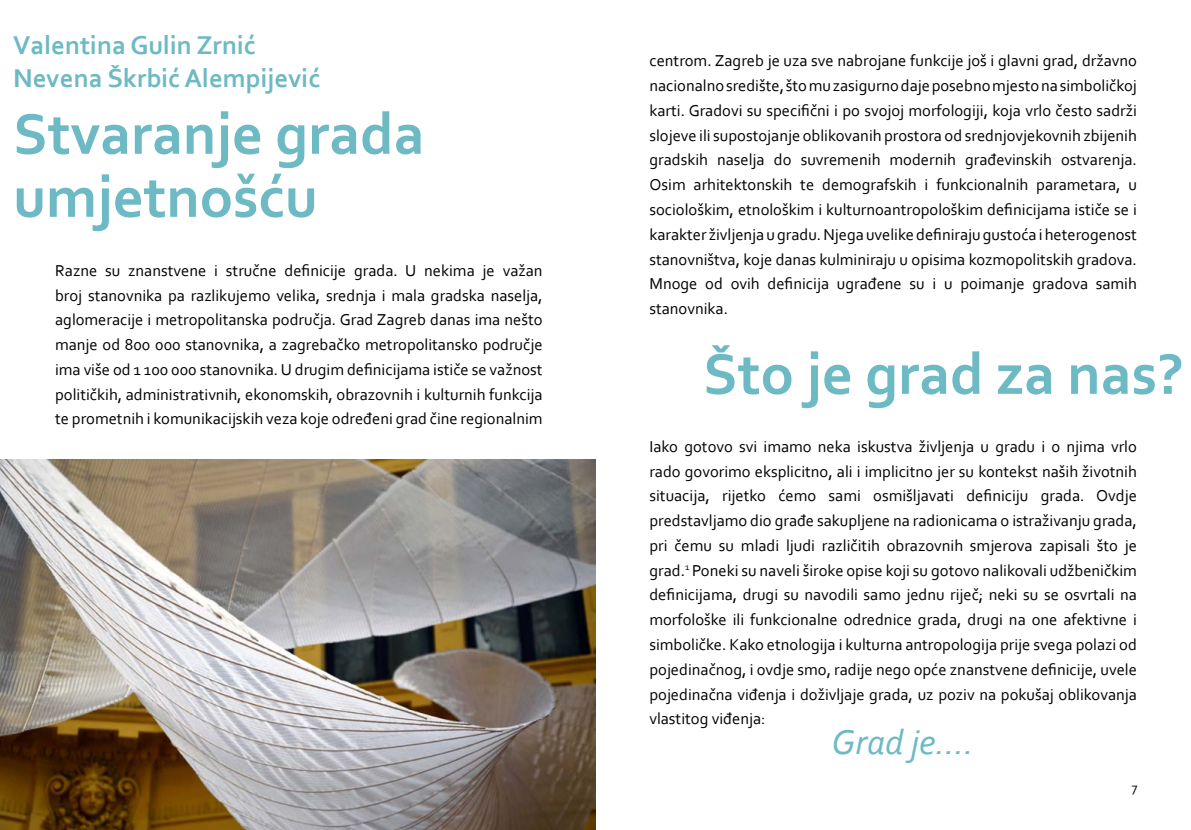
<style>
.page{position:relative;width:1191px;height:830px;background:#fff}
.page>*{position:absolute;margin:0;border:0;box-sizing:border-box;transform-origin:0 0}
.t1{font:700 60px/63px "Corbel";color:#6dbac4}
.t2{font:italic 36px "Corbel";color:#6dbac4}
.t3{font:700 27px/33px "Corbel";color:#6dbac4}
.t4{font:16.5px/24.8px "Corbel";color:#000;text-align:justify}
.t5{font:13.5px "Corbel";color:#000}
</style>
<div class="page">
<img style="left:0;top:459px;width:595px;height:370px">
<h3 class="t3" style="left:13px;top:28px;width:308px">Valentina Gulin Zrnić<br>Nevena Škrbić Alempijević</h3>
<h1 class="t1" style="left:13px;top:101px;width:413px">Stvaranje grada umjetnošću</h1>
<p class="t4" style="left:55px;top:257px;width:489px">Razne su znanstvene i stručne definicije grada. U nekima je važan broj stanovnika pa razlikujemo velika, srednja i mala gradska naselja, aglomeracije i metropolitanska područja. Grad Zagreb danas ima nešto manje od 800 000 stanovnika, a zagrebačko metropolitansko područje ima više od 1 100 000 stanovnika. U drugim definicijama ističe se važnost političkih, administrativnih, ekonomskih, obrazovnih i kulturnih funkcija te prometnih i komunikacijskih veza koje određeni grad čine regionalnim</p>
<p class="t4" style="left:649px;top:48px;width:490px">centrom. Zagreb je uza sve nabrojane funkcije još i glavni grad, državno nacionalno središte, što mu zasigurno daje posebno mjesto na simboličkoj karti. Gradovi su specifični i po svojoj morfologiji, koja vrlo često sadrži slojeve ili supostojanje oblikovanih prostora od srednjovjekovnih zbijenih gradskih naselja do suvremenih modernih građevinskih ostvarenja.<br>Osim arhitektonskih te demografskih i funkcionalnih parametara, u sociološkim, etnološkim i kulturnoantropološkim definicijama ističe se i karakter življenja u gradu. Njega uvelike definiraju gustoća i heterogenost stanovništva, koje danas kulminiraju u opisima kozmopolitskih gradova.<br>M noge od ovih definicija ugrađene su i u poimanje gradova samih stanovnika.</p>
<h1 class="t1" style="left:703px;top:341px;width:482px">Što je grad za nas?</h1>
<p class="t4" style="left:649px;top:433px;width:489px">Iako gotovo svi imamo neka iskustva življenja u gradu i o njima vrlo rado govorimo eksplicitno, ali i implicitno jer su kontekst naših životnih situacija, rijetko ćemo sami osmišljavati definiciju grada. Ovdje predstavljamo dio građe sakupljene na radionicama o istraživanju grada, pri čemu su mladi ljudi različitih obrazovnih smjerova zapisali što je grad.<sup>1</sup> Poneki su naveli široke opise koji su gotovo nalikovali udžbeničkim definicijama, drugi su navodili samo jednu riječ; neki su se osvrtali na morfološke ili funkcionalne odrednice grada, drugi na one afektivne i simboličke. Kako etnologija i kulturna antropologija prije svega polazi od pojedinačnog, i ovdje smo, radije nego opće znanstvene definicije, uvele pojedinačna viđenja i doživljaje grada, uz poziv na pokušaj oblikovanja vlastitog viđenja:</p>
<h2 class="t2" style="left:831px;top:719px;width:144px">Grad je….</h2>
<p class="t5" style="left:1131px;top:779px;width:7px">7</p>
</div>
